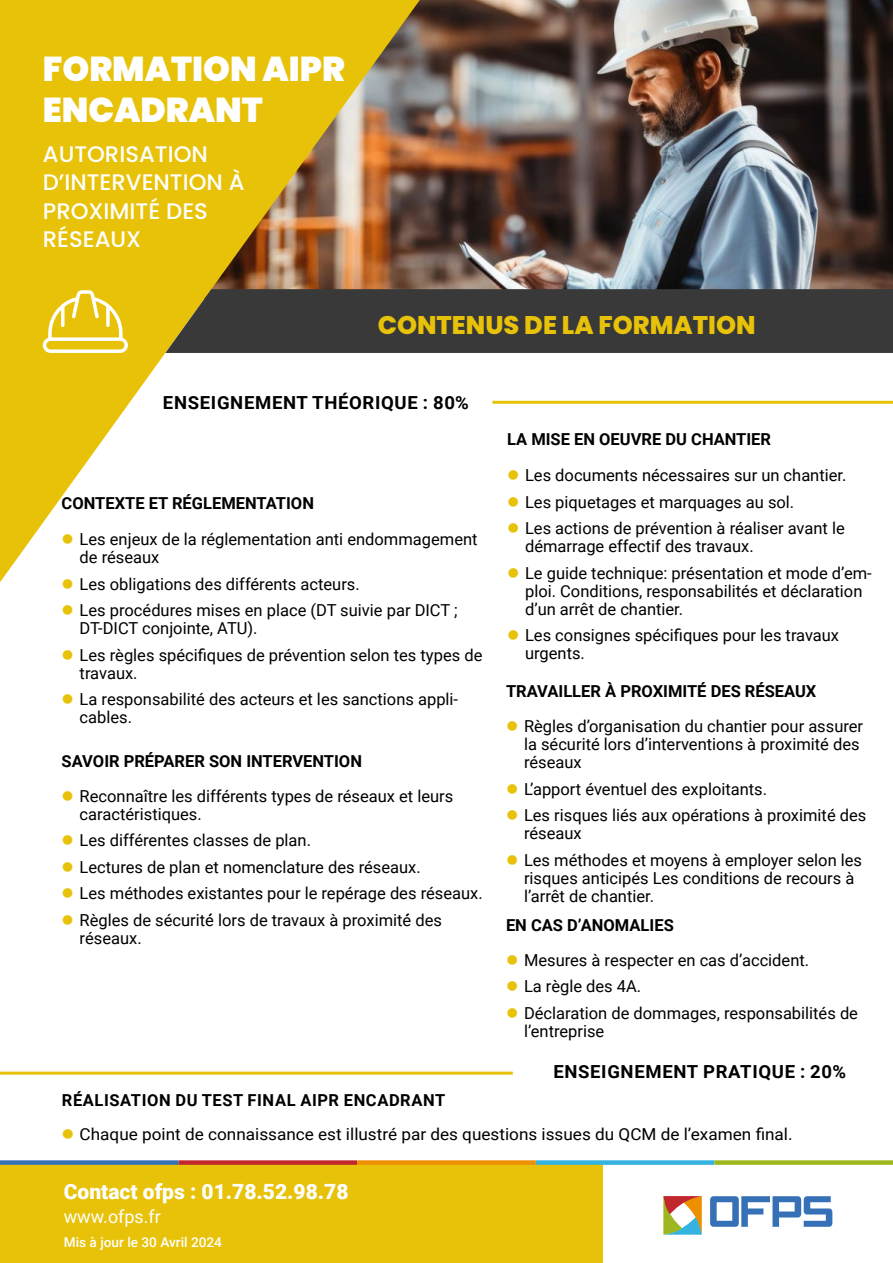
<style>
.page{position:relative;width:893px;height:1263px;background:#fff}
.page>*{position:absolute;margin:0;border:0;box-sizing:border-box;transform-origin:0 0}
.t1{font:900 34.5px/41.4px "Poppins";color:#fff}
.t2{font:800 25.5px "Poppins";color:#e8c209}
.t3{font:500 22.5px/28.5px "Poppins";color:#fff}
.t4{font:900 21px "Roboto";color:#fff}
.t5{font:700 18px "Roboto";letter-spacing:.035em;color:#000}
.t6{font:18px "Roboto";color:#fff}
.t7{font:16.5px/26.5px "Roboto";color:#000}
.t8{font:700 16.5px "Roboto";color:#000}
.t9{font:16.5px "Roboto";color:#000;scale:1.04 1}
.t10{font:700 16.5px "Roboto";letter-spacing:.035em;color:#000}
.t11{font:500 13.5px "Roboto";color:#fff}
</style>
<div class="page">
<img style="left:427px;top:0;width:466px;height:289px">
<svg style="left:0;top:0;width:427px;height:582px;fill:#e8c209"></svg>
<svg style="left:43px;top:290px;width:85px;height:63px"></svg>
<div style="left:0;top:1163px;width:602px;height:100px;background:#e8c209"></div>
<svg style="left:663px;top:1196px;width:39px;height:39px"></svg>
<svg style="left:710px;top:1196px;width:122px;height:31px"></svg>
<div style="left:0;top:1160px;width:179px;height:5px;background:#3671b8"></div>
<div style="left:179px;top:1160px;width:178px;height:5px;background:#c1282e"></div>
<div style="left:536px;top:1160px;width:178px;height:5px;background:#34b3e0"></div>
<div style="left:357px;top:1160px;width:179px;height:5px;background:#ee8f00"></div>
<div style="left:714px;top:1160px;width:179px;height:5px;background:#9db81e"></div>
<div style="left:165px;top:289px;width:728px;height:64px;background:#393939"></div>
<hr style="left:492px;top:401px;width:401px;height:3px;background:#e8c209">
<hr style="left:0;top:1071px;width:513px;height:3px;background:#e8c209">
<svg style="left:63px;top:534px;width:10px;height:10px"></svg>
<svg style="left:63px;top:579px;width:10px;height:3px"></svg>
<h1 class="t1" style="left:43px;top:48px;width:304px">FORMATION AIPR<br>ENCADRANT</h1>
<h3 class="t3" style="left:43px;top:140px;width:203px">AUTORISATION<br>D’INTERVENTION À<br>PROXIMITÉ DES<br>RÉSEAUX</h3>
<h2 class="t2" style="left:378px;top:311px;width:380px">CONTENUS DE LA FORMATION</h2>
<p class="t5" style="left:163px;top:390px;width:307px">ENSEIGNEMENT THÉORIQUE : 80%</p>
<p class="t8" style="left:62px;top:491px;width:254px">CONTEXTE ET RÉGLEMENTATION</p>
<p class="t7" style="left:80px;top:529px;width:399px;line-height:18px">Les enjeux de la réglementation anti endommagement de réseaux</p>
<p class="t7" style="left:80px;top:570px;width:379px">Les obligations des différents acteurs.<br>Les procédures mises en place (DT suivie par DICT ;</p>
<p class="t7" style="left:80px;top:614px;width:404px">DT-DICT conjointe, ATU).<br>Les règles spécifiques de prévention selon tes types de</p>
<p class="t7" style="left:80px;top:659px;width:380px">travaux.<br>La responsabilité des acteurs et les sanctions appli-</p>
<p class="t7" style="left:80px;top:703px;width:54px">cables.</p>
<p class="t8" style="left:62px;top:749px;width:302px">SAVOIR PRÉPARER SON INTERVENTION</p>
<p class="t7" style="left:80px;top:786px;width:375px;line-height:18px">Reconnaître les différents types de réseaux et leurs caractéristiques.</p>
<p class="t7" style="left:80px;top:827px;width:404px">Les différentes classes de plan.<br>Lectures de plan et nomenclature des réseaux.<br>Les méthodes existantes pour le repérage des réseaux.<br>Règles de sécurité́lors de travaux à proximité́des</p>
<p class="t7" style="left:80px;top:924px;width:64px">réseaux.</p>
<p class="t10" style="left:62px;top:1089px;width:385px">RÉALISATION DU TEST FINAL AIPR ENCADRANT</p>
<p class="t8" style="left:507px;top:427px;width:266px">LA MISE EN OEUVRE DU CHANTIER</p>
<p class="t7" style="left:525px;top:461px;width:323px">Les documents nécessaires sur un chantier.<br>Les piquetages et marquages au sol.<br>Les actions de prévention à réaliser avant le</p>
<p class="t7" style="left:525px;top:532px;width:348px">démarrage effectif des travaux.<br>Le guide technique: présentation et mode d’em-</p>
<p class="t7" style="left:525px;top:581px;width:339px;line-height:18px">ploi. Conditions, responsabilités et déclaration d’un arrêt de chantier.</p>
<p class="t7" style="left:525px;top:626px;width:316px;line-height:18px">Les consignes spécifiques pour les travaux urgents.</p>
<p class="t8" style="left:506px;top:680px;width:312px">TRAVAILLER À PROXIMITÉ DES RÉSEAUX</p>
<p class="t7" style="left:524px;top:717px;width:341px;line-height:18px">Règles d’organisation du chantier pour assurer la sécurité lors d’interventions à proximité des réseaux</p>
<p class="t7" style="left:524px;top:775px;width:344px">L’apport éventuel des exploitants.<br>Les risques liés aux opérations à proximité des</p>
<p class="t7" style="left:524px;top:819px;width:340px">réseaux<br>Les méthodes et moyens à employer selon les</p>
<p class="t7" style="left:524px;top:868px;width:332px;line-height:18px">risques anticipés Les conditions de recours à l’arrêt de chantier.</p>
<p class="t8" style="left:506px;top:913px;width:169px">EN CAS D’ANOMALIES</p>
<p class="t7" style="left:524px;top:946px;width:336px">Mesures à respecter en cas d’accident.<br>La règle des 4A.<br>Déclaration de dommages, responsabilités de</p>
<p class="t7" style="left:524px;top:1017px;width:82px">l’entreprise</p>
<p class="t5" style="left:553px;top:1059px;width:294px">ENSEIGNEMENT PRATIQUE : 20%</p>
<p class="t9" style="left:80px;top:1123px;width:687px">Chaque point de connaissance est illustré par des questions issues du QCM de l’examen final.</p>
<p class="t4" style="left:64px;top:1177px;width:286px">Contact ofps : 01.78.52.98.78</p>
<p class="t6" style="left:64px;top:1204px;width:99px">www.ofps.fr</p>
<p class="t11" style="left:64px;top:1232px;width:160px">Mis à jour le 30 Avril 2024</p>
</div>
